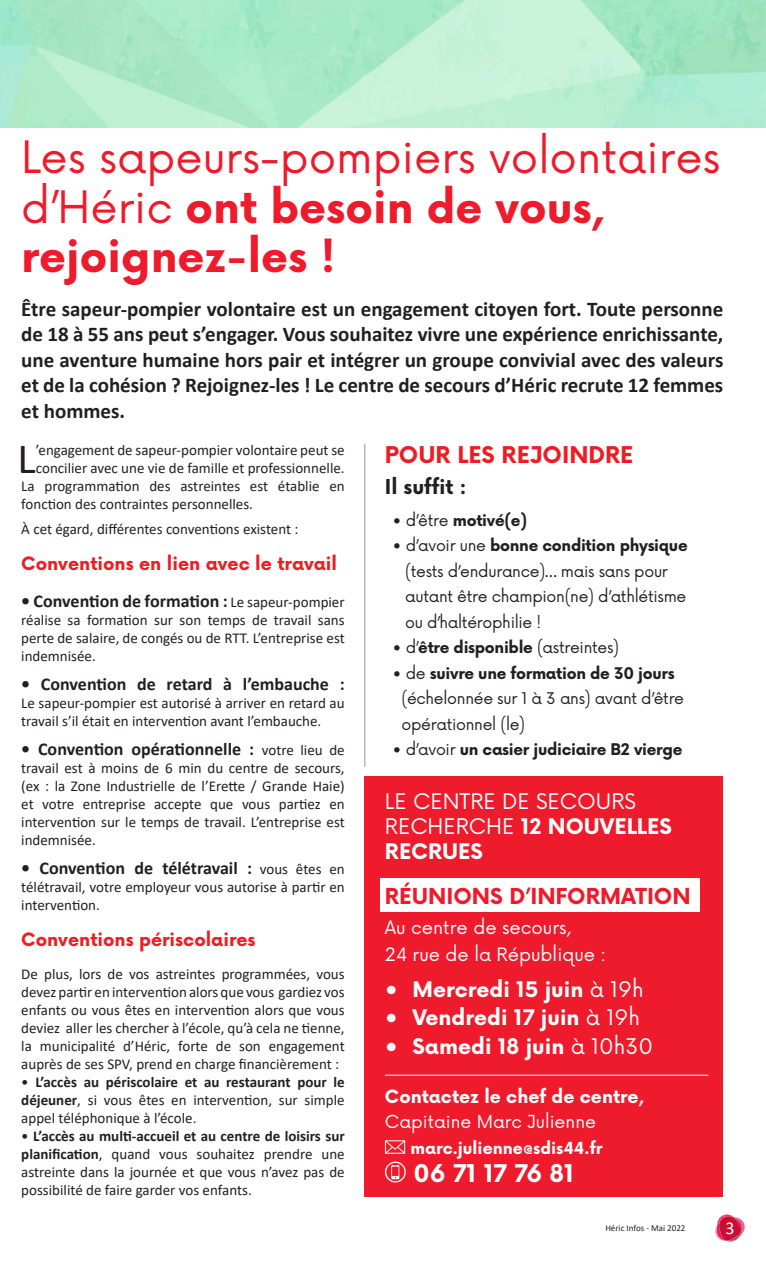
<style>
.page{position:relative;width:766px;height:1263px;background:#fff}
.page>*{position:absolute;margin:0;border:0;box-sizing:border-box;transform-origin:0 0}
.CONTENANCE{font:43.5px/49.5px "Now";color:#ee1b2c}
.t1{font:43.35px "Calibri";color:#231f20}
.t2{font:700 23.85px "Now";color:#fff}
.CONTENANCE-2{font:700 22.5px "Now";color:#ee1d23}
.CONTENANCE-3{font:700 21.45px "Now";color:#ee1b2c}
.CONTENANCE-4{font:700 21px/25.5px "Calibri";color:#231f20;text-align:justify}
.t3{font:700 21px "Now";color:#fff}
.CONTENANCE-5{font:21px/25.2px "Now";color:#fff}
.t4{font:700 19.95px "Now";color:#231f20}
.t5{font:700 18px "Calibri";color:#231f20}
.CONTENANCE-6{font:700 18px "Now";color:#ee1d23}
.CONTENANCE-7{font:18px "Now";color:#fff}
.t6{font:18px "Calibri";color:#fff}
.CONTENANCE-8{font:700 17.85px "Now";color:#fff}
.t7{font:17.55px "Now";color:#fff}
.t8{font:700 16.2px "Now";color:#fff}
.t9{font:15.75px/25.5px "Now";letter-spacing:-.02em;color:#231f20}
.t10{font:700 15.75px "Now";letter-spacing:-.02em;color:#231f20}
.t11{font:15px/18px "Calibri";color:#231f20;text-align:justify}
.t12{font:9px "Calibri";color:#231f20}
.s1{font-weight:700}
.s2{font-weight:400}
.s3{font-weight:400;font-size:15px}
</style>
<div class="page">
<svg style="left:715px;top:1214px;width:30px;height:28px"></svg>
<img style="left:0;top:0;width:765px;height:128px">
<div style="left:364px;top:776px;width:359px;height:421px;background:#ee1b2c"></div>
<svg style="left:385px;top:1140px;width:20px;height:14px"></svg>
<svg style="left:391px;top:1165px;width:8px;height:14px"></svg>
<div style="left:385px;top:1161px;width:21px;height:21px;border:1px solid #fff;border-radius:50%"></div>
<hr style="left:364px;top:444px;width:1px;height:323px;background:#939598">
<hr style="left:385px;top:1075px;width:323px;height:1px;background:#fff">
<div style="left:379px;top:878px;width:320px;height:34px;background:#fff"></div>
<p class="CONTENANCE" style="left:21px;top:130px;width:700px">Les sapeurs-pompiers volontaires d’Héric <span class="s1">ont besoin de vous, rejoignez-les !</span></p>
<p class="CONTENANCE-4" style="left:21px;top:296px;width:703px">Être sapeur-pompier volontaire est un engagement citoyen fort. Toute personne de 18 à 55 ans peut s’engager. Vous souhaitez vivre une expérience enrichissante, une aventure humaine hors pair et intégrer un groupe convivial avec des valeurs et de la cohésion ? Rejoignez-les ! Le centre de secours d’Héric recrute 12 femmes et hommes.</p>
<p class="CONTENANCE-2" style="left:385px;top:438px;width:250px">POUR LES REJOINDRE</p>
<p class="t4" style="left:385px;top:472px;width:83px">Il suffit :</p>
<p class="t10" style="left:392px;top:508px;width:136px"><span class="s2">• d’être</span> motivé(e)</p>
<p class="t10" style="left:392px;top:534px;width:296px"><span class="s2">• d’avoir une</span> bonne condition physique</p>
<p class="t9" style="left:405px;top:557px;width:282px">(tests d’endurance)… mais sans pour autant être champion(ne) d’athlétisme ou d’haltérophilie !</p>
<p class="t9" style="left:392px;top:633px;width:228px">• d’<span class="s1">être disponible</span> (astreintes)</p>
<p class="t9" style="left:401px;top:659px;width:284px;text-indent:-9px">• de <span class="s1">suivre une formation de 30 jours </span>(échelonnée sur 1 à 3 ans) avant d’être opérationnel (le)</p>
<p class="t10" style="left:392px;top:738px;width:291px"><span class="s2">• d’avoir</span> un casier judiciaire B2 vierge</p>
<p class="CONTENANCE-5" style="left:385px;top:787px;width:288px">LE CENTRE DE SECOURS<br>RECHERCHE <span class="s1">12 NOUVELLES<br>RECRUES</span></p>
<p class="CONTENANCE-3" style="left:385px;top:880px;width:307px">RÉUNIONS D’INFORMATION</p>
<p class="CONTENANCE-7" style="left:385px;top:913px;width:187px">Au centre de secours,</p>
<p class="CONTENANCE-7" style="left:385px;top:940px;width:223px">24 rue de la République :</p>
<p class="t3" style="left:385px;top:974px;width:260px">• Mercredi 15 juin <span class="s2">à 19h</span></p>
<p class="t3" style="left:385px;top:1002px;width:256px">• Vendredi 17 juin <span class="s2">à 19h</span></p>
<p class="t3" style="left:385px;top:1031px;width:269px">• Samedi 18 juin <span class="s2">à 10h30</span></p>
<p class="t1" style="left:18px;top:428px;width:20px">L</p>
<p class="t11" style="left:36px;top:441px;width:310px">’engagement de sapeur-pompier volontaire peut se</p>
<p class="t11" style="left:36px;top:459px;width:310px">concilier avec une vie de famille et professionnelle.</p>
<p class="t11" style="left:21px;top:477px;width:325px">La programmation des astreintes est établie en</p>
<p class="t11" style="left:21px;top:495px;width:233px">fonction des contraintes personnelles.</p>
<p class="t11" style="left:21px;top:520px;width:279px">À cet égard, différentes conventions existent :</p>
<p class="CONTENANCE-6" style="left:21px;top:550px;width:317px">Conventions en lien avec le travail</p>
<p class="t5" style="left:21px;top:588px;width:325px">• Convention de formation : <span class="s3">Le sapeur-pompier</span></p>
<p class="t11" style="left:21px;top:611px;width:325px">réalise sa formation sur son temps de travail sans perte de salaire, de congés ou de RTT. L’entreprise est indemnisée.</p>
<p class="t5" style="left:21px;top:671px;width:325px">• Convention de retard à l’embauche :</p>
<p class="t11" style="left:21px;top:694px;width:325px">Le sapeur-pompier est autorisé à arriver en retard au travail s’il était en intervention avant l’embauche.</p>
<p class="t5" style="left:21px;top:736px;width:325px">• Convention opérationnelle : <span class="s3">votre lieu de</span></p>
<p class="t11" style="left:21px;top:759px;width:325px">travail est à moins de 6 min du centre de secours, (ex : la Zone Industrielle de l’Erette / Grande Haie) et votre entreprise accepte que vous partiez en intervention sur le temps de travail. L’entreprise est indemnisée.</p>
<p class="t5" style="left:21px;top:856px;width:325px">• Convention de télétravail : <span class="s3">vous êtes en</span></p>
<p class="t11" style="left:21px;top:878px;width:325px">télétravail, votre employeur vous autorise à partir en intervention.</p>
<p class="CONTENANCE-6" style="left:21px;top:926px;width:236px">Conventions périscolaires</p>
<p class="t11" style="left:21px;top:965px;width:325px">De plus, lors de vos astreintes programmées, vous devez partir en intervention alors que vous gardiez vos enfants ou vous êtes en intervention alors que vous deviez aller les chercher à l’école, qu’à cela ne tienne, la municipalité d’Héric, forte de son engagement auprès de ses SPV, prend en charge financièrement :</p>
<p class="t11" style="left:21px;top:1073px;width:325px">• <span class="s1">L’accès au périscolaire et au restaurant pour le déjeuner</span>, si vous êtes en intervention, sur simple appel téléphonique à l’école.</p>
<p class="t11" style="left:21px;top:1127px;width:325px">• <span class="s1">L’accès au multi-accueil et au centre de loisirs sur planification</span>, quand vous souhaitez prendre une astreinte dans la journée et que vous n’avez pas de possibilité de faire garder vos enfants.</p>
<p class="CONTENANCE-8" style="left:385px;top:1083px;width:261px">Contactez le chef de centre,</p>
<p class="t7" style="left:385px;top:1108px;width:213px">Capitaine Marc Julienne</p>
<p class="t8" style="left:410px;top:1136px;width:193px">marc.julienne@sdis44.fr</p>
<p class="t2" style="left:413px;top:1156px;width:162px">06 71 17 76 81</p>
<p class="t12" style="left:605px;top:1222px;width:82px">Héric Infos - Mai 2022</p>
<p class="t6" style="left:725px;top:1215px;width:11px">3</p>
</div>
